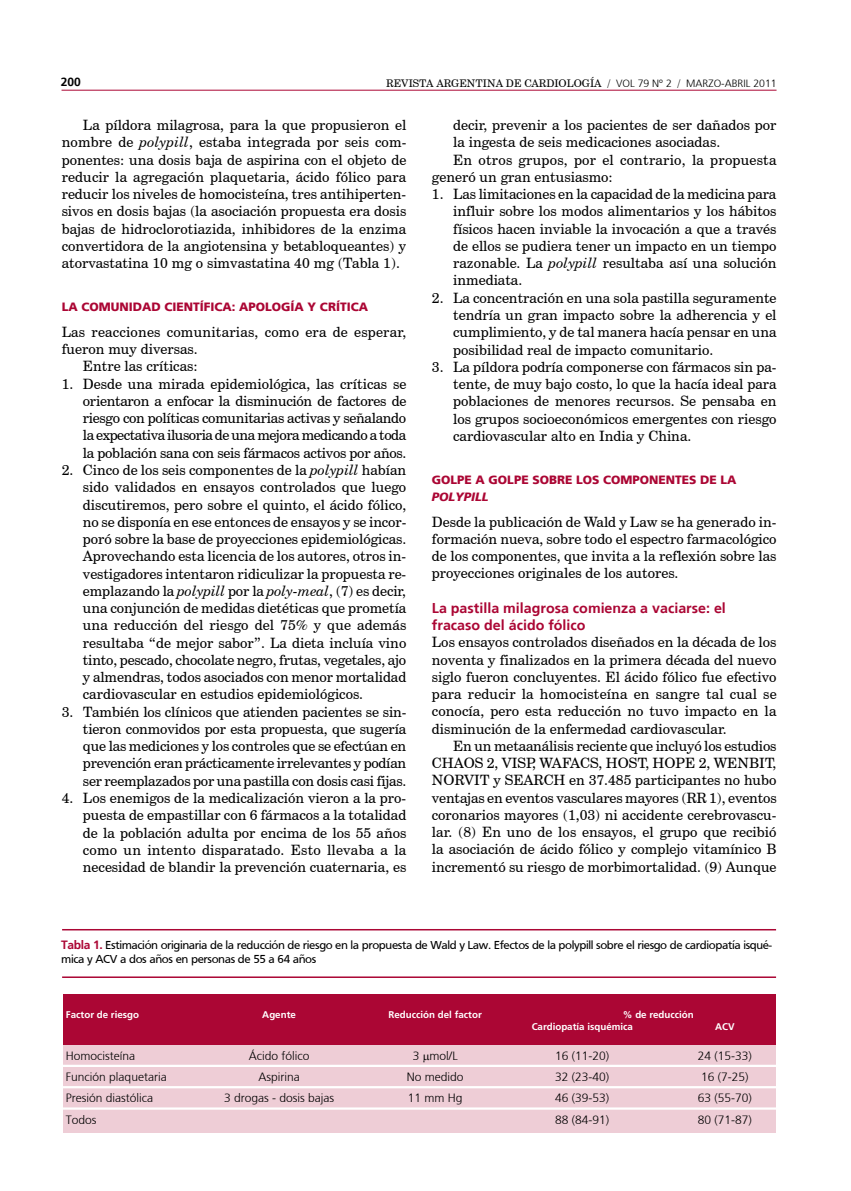
<style>
.page{position:relative;width:851px;height:1191px;background:#fff}
.page>*{position:absolute;margin:0;border:0;box-sizing:border-box;transform-origin:0 0}
.t1{font:14.25px/17.2px "Century Schoolbook BT";color:#000;text-align:justify}
.t2{font:700 14.25px/17.2px "Frutiger";color:#ab0634}
.t3{font:300 12px "Frutiger";color:#000}
.t4{font:12px/14.4px "Frutiger";letter-spacing:-.03em;color:#000}
.t5{font:900 12px "Frutiger";color:#ab0634}
.t6{font:italic 900 12px "Frutiger";color:#ab0634}
.t7{font:700 12px "Frutiger";color:#000}
.t8{font:10.5px "Century Schoolbook BT";color:#000}
.t9{font:700 9.75px/12px "Frutiger LT Std";color:#fff}
.s1{font-family:"Frutiger";font-weight:300}
.s2{font-style:italic}
.s3{font-weight:700;color:#ab0634}
</style>
<div class="page">
<hr style="left:62px;top:90px;width:714px;height:1px;background:#ab0634">
<div style="left:63px;top:1032px;width:712px;height:101px;background:#eecdd6"></div>
<div style="left:63px;top:994px;width:712px;height:50px;background:#ab0634"></div>
<hr style="left:60px;top:1107px;width:716px;height:2px;background:#fff">
<hr style="left:60px;top:1064px;width:716px;height:3px;background:#fff">
<hr style="left:60px;top:1086px;width:716px;height:2px;background:#fff">
<hr style="left:62px;top:929px;width:714px;height:1px;background:#ab0634">
<hr style="left:62px;top:976px;width:714px;height:2px;background:#ab0634">
<p class="t7" style="left:61px;top:75px;width:22px">200</p>
<p class="t8" style="left:386px;top:77px;width:392px">REVISTA ARGENTINA DE CARDIOLOGÍA / <span class="s1">VOL 79 Nº 2</span> / <span class="s1">mARZO-abril 2011</span></p>
<p class="t1" style="left:62px;top:116px;width:346px;text-indent:21px">La píldora milagrosa, para la que propusieron el nombre de <span class="s2">polypill</span>, estaba integrada por seis com&shy;ponentes: una dosis baja de aspirina con el objeto de reducir la agregación plaquetaria, ácido fólico para reducir los niveles de homocisteína, tres antihiperten&shy;sivos en dosis bajas (la asociación propuesta era dosis bajas de hidroclorotiazida, inhibidores de la enzima convertidora de la angiotensina y betabloqueantes) y atorvastatina 10 mg o simvastatina 40 mg (Tabla 1).</p>
<p class="t5" style="left:62px;top:300px;width:308px">LA COMUNIDAD CIENTÍFICA: APOLOGÍA Y CRÍTICA</p>
<p class="t1" style="left:62px;top:323px;width:346px">Las reacciones comunitarias, como era de esperar,</p>
<p class="t1" style="left:62px;top:340px;width:137px">fueron muy diversas.</p>
<p class="t1" style="left:83px;top:357px;width:116px">Entre las críticas:</p>
<p class="t1" style="left:83px;top:375px;width:325px;text-indent:-21px">1. Desde una mirada epidemiológica, las críticas se orientaron a enfocar la disminución de factores de riesgo con políticas comunitarias activas y señalando la expectativa ilusoria de una mejora medicando a toda la población sana con seis fármacos activos por años.</p>
<p class="t1" style="left:83px;top:461px;width:325px;text-indent:-21px">2. Cinco de los seis componentes de la <span class="s2">polypill</span> habían sido validados en ensayos controlados que luego discutiremos, pero sobre el quinto, el ácido fólico, no se disponía en ese entonces de ensayos y se incor&shy;poró sobre la base de proyecciones epidemiológicas.<br>Aprovechando esta licencia de los autores, otros in&shy;vestigadores intentaron ridiculizar la propuesta re&shy;emplazando la <span class="s2">polypill</span> por la <span class="s2">poly-meal</span>, (7) es decir, una conjunción de medidas dietéticas que prometía una reducción del riesgo del 75% y que además resultaba “de mejor sabor”. La dieta incluía vino tinto, pescado, chocolate negro, frutas, vegetales, ajo y almendras, todos asociados con menor mortalidad cardiovascular en estudios epidemiológicos.</p>
<p class="t1" style="left:83px;top:703px;width:325px;text-indent:-21px">3. También los clínicos que atienden pacientes se sin&shy;tieron conmovidos por esta propuesta, que sugería que las mediciones y los controles que se efectúan en prevención eran prácticamente irrelevantes y podían ser reemplazados por una pastilla con dosis casi fijas.</p>
<p class="t1" style="left:83px;top:789px;width:325px;text-indent:-21px">4. Los enemigos de la medicalización vieron a la pro&shy;puesta de empastillar con 6 fármacos a la totalidad de la población adulta por encima de los 55 años como un intento disparatado. Esto llevaba a la necesidad de blandir la prevención cuaternaria, es</p>
<p class="t1" style="left:453px;top:116px;width:325px">decir, prevenir a los pacientes de ser dañados por</p>
<p class="t1" style="left:453px;top:133px;width:268px">la ingesta de seis medicaciones asociadas.</p>
<p class="t1" style="left:453px;top:151px;width:325px">En otros grupos, por el contrario, la propuesta</p>
<p class="t1" style="left:432px;top:168px;width:182px">generó un gran entusiasmo:</p>
<p class="t1" style="left:453px;top:185px;width:325px;text-indent:-21px">1. Las limitaciones en la capacidad de la medicina para influir sobre los modos alimentarios y los hábitos físicos hacen inviable la invocación a que a través de ellos se pudiera tener un impacto en un tiempo razonable. La <span class="s2">polypill</span> resultaba así una solución inmediata.</p>
<p class="t1" style="left:453px;top:289px;width:325px;text-indent:-21px">2. La concentración en una sola pastilla seguramente tendría un gran impacto sobre la adherencia y el cumplimiento, y de tal manera hacía pensar en una posibilidad real de impacto comunitario.</p>
<p class="t1" style="left:453px;top:358px;width:325px;text-indent:-21px">3. La píldora podría componerse con fármacos sin pa&shy;tente, de muy bajo costo, lo que la hacía ideal para poblaciones de menores recursos. Se pensaba en los grupos socioeconómicos emergentes con riesgo cardiovascular alto en India y China.</p>
<p class="t5" style="left:432px;top:472px;width:306px">GOLPE A GOLPE SOBRE LOS COMPONENTES DE LA</p>
<p class="t6" style="left:432px;top:489px;width:58px">POLYPILL</p>
<p class="t1" style="left:432px;top:512px;width:346px">Desde la publicación de Wald y Law se ha generado in&shy;formación nueva, sobre todo el espectro farmacológico de los componentes, que invita a la reflexión sobre las proyecciones originales de los autores.</p>
<p class="t2" style="left:432px;top:599px;width:295px">La pastilla milagrosa comienza a vaciarse: el fracaso del ácido fólico</p>
<p class="t1" style="left:432px;top:633px;width:346px">Los ensayos controlados diseñados en la década de los noventa y finalizados en la primera década del nuevo siglo fueron concluyentes. El ácido fólico fue efectivo para reducir la homocisteína en sangre tal cual se conocía, pero esta reducción no tuvo impacto en la disminución de la enfermedad cardiovascular.</p>
<p class="t1" style="left:432px;top:737px;width:346px;text-indent:21px">En un metaanálisis reciente que incluyó los estudios CHAOS 2, VISP, WAFACS, HOST, HOPE 2, WENBIT, NORVIT y SEARCH en 37.485 participantes no hubo ventajas en eventos vasculares mayores (RR 1), eventos coronarios mayores (1,03) ni accidente cerebrovascu&shy;lar. (8) En uno de los ensayos, el grupo que recibió la asociación de ácido fólico y complejo vitamínico B incrementó su riesgo de morbimortalidad. (9) Aunque</p>
<p class="t4" style="left:61px;top:937px;width:712px"><span class="s3">Tabla 1.</span> Estimación originaria de la reducción de riesgo en la propuesta de Wald y Law. Efectos de la polypill sobre el riesgo de cardiopatía isqué&shy;mica y ACV a dos años en personas de 55 a 64 años</p>
<p class="t9" style="left:66px;top:1008px;width:75px">Factor de riesgo</p>
<p class="t9" style="left:262px;top:1008px;width:35px">Agente</p>
<p class="t9" style="left:388px;top:1008px;width:95px">Reducción del factor</p>
<p class="t9" style="left:531px;top:1008px;width:163px;text-indent:91px">% de reducción<br>Cardiopatía isquémica</p>
<p class="t9" style="left:715px;top:1020px;width:21px">ACV</p>
<p class="t3" style="left:66px;top:1048px;width:71px">Homocisteína</p>
<p class="t3" style="left:249px;top:1048px;width:62px">Ácido fólico</p>
<p class="t3" style="left:412px;top:1048px;width:46px">3 mol/L</p>
<p class="t3" style="left:555px;top:1048px;width:56px">16 (11-20)</p>
<p class="t3" style="left:697px;top:1048px;width:56px">24 (15-33)</p>
<p class="t3" style="left:66px;top:1070px;width:102px">Función plaquetaria</p>
<p class="t3" style="left:258px;top:1070px;width:43px">Aspirina</p>
<p class="t3" style="left:407px;top:1070px;width:58px">No medido</p>
<p class="t3" style="left:555px;top:1070px;width:56px">32 (23-40)</p>
<p class="t3" style="left:701px;top:1070px;width:49px">16 (7-25)</p>
<p class="t3" style="left:66px;top:1091px;width:89px">Presión diastólica</p>
<p class="t3" style="left:224px;top:1091px;width:112px">3 drogas - dosis bajas</p>
<p class="t3" style="left:408px;top:1091px;width:56px">11 mm Hg</p>
<p class="t3" style="left:555px;top:1091px;width:56px">46 (39-53)</p>
<p class="t3" style="left:697px;top:1091px;width:56px">63 (55-70)</p>
<p class="t3" style="left:66px;top:1112px;width:32px">Todos</p>
<p class="t3" style="left:555px;top:1112px;width:56px">88 (84-91)</p>
<p class="t3" style="left:697px;top:1112px;width:56px">80 (71-87)</p>
</div>
